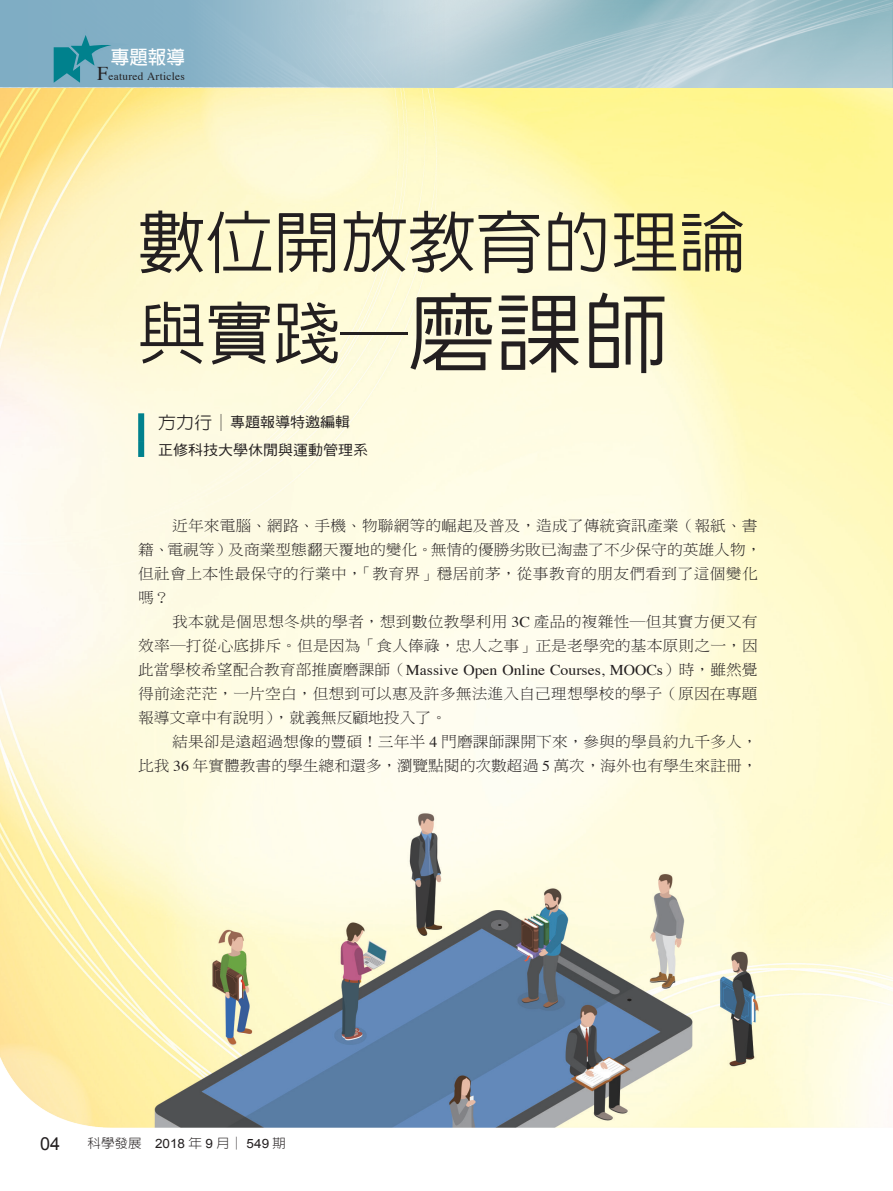
<style>
.page{position:relative;width:893px;height:1191px;background:#fff}
.page>*{position:absolute;margin:0;border:0;box-sizing:border-box;transform-origin:0 0}
.標題{font:500 67.5px/90.8px "AR New Hei B5";color:#231f20}
.頁枚-左上-中文{font:700 18.6px "AR New Hei B5";color:#fff}
.t1{font:18px "Arial";color:#231f20}
.內文{font:15px/24px "DF Ming Std W3";letter-spacing:.005em;color:#231f20;scale:1.05 1}
.作者{font:14.25px "DF Hei Std W5";color:#231f20;scale:1.05 1}
.t2{font:300 12.9px "AR New Hei B5";color:#231f20;scale:1.05 1}
.頁枚-左上-英文{font:11.25px "Times";letter-spacing:.025em;color:#231f20}
.s1{font-size:19.5px}
.s2{font-size:87px}
.s3{font-family:"AR New Hei B5";font-weight:500;font-size:17.1px}
.s4{font-family:"Times"}
.s5{font-family:"Arial";font-weight:400}
</style>
<div class="page">
<img style="left:0;top:87px;width:893px;height:1040px">
<div style="left:138px;top:413px;width:6px;height:29px;background:#00818d"></div>
<div style="left:138px;top:442px;width:6px;height:15px;background:#00818d"></div>
<svg style="left:591px;top:0;width:301px;height:87px;background:#a9c6cf"></svg>
<img style="left:892px;top:0;width:1px;height:87px">
<svg style="left:0;top:0;width:591px;height:87px;background:#a1c1d0"></svg>
<svg style="left:54px;top:25px;width:84px;height:58px;background:#65a4b8"></svg>
<p class="頁枚-左上-中文" style="left:111px;top:48px;width:76px">專題報導</p>
<p class="頁枚-左上-英文" style="left:97px;top:66px;width:89px"><span class="s1">F</span>eatured Articles</p>
<p class="標題" style="left:138px;top:197px;width:609px">數位開放教育的理論與實踐─<span class="s2">磨課師</span></p>
<p class="作者" style="left:158px;top:414px;width:184px"><span class="s3">方力行│</span>專題報導特邀編輯</p>
<p class="作者" style="left:158px;top:442px;width:201px">正修科技大學休閒與運動管理系</p>
<p class="內文" style="left:138px;top:513px;width:595px;text-indent:34px">近年來電腦、網路、手機、物聯網等的崛起及普及，造成了傳統資訊產業（報紙、書籍、電視等）及商業型態翻天覆地的變化。無情的優勝劣敗已淘盡了不少保守的英雄人物，但社會上本性最保守的行業中，「教育界」穩居前茅，從事教育的朋友們看到了這個變化嗎？</p>
<p class="內文" style="left:138px;top:609px;width:592px;text-align:justify;text-indent:34px">我本就是個思想冬烘的學者，想到數位教學利用 <span class="s4">3C</span> 產品的複雜性─但其實方便又有效率─打從心底排斥。但是因為「食人俸祿，忠人之事」正是老學究的基本原則之一，因此當學校希望配合教育部推廣磨課師（<span class="s4">Massive Open Online Courses, MOOCs</span>）時，雖然覺得前途茫茫，一片空白，但想到可以惠及許多無法進入自己理想學校的學子（原因在專題報導文章中有說明），就義無反顧地投入了。</p>
<p class="內文" style="left:138px;top:729px;width:591px;text-align:right">結果卻是遠超過想像的豐碩！三年半 <span class="s4">4</span> 門磨課師課開下來，參與的學員約九千多人，<br>比我 <span class="s4">36</span> 年實體教書的學生總和還多，瀏覽點閱的次數超過 <span class="s4">5</span> 萬次，海外也有學生來註冊，</p>
<p class="t1" style="left:40px;top:1131px;width:22px">04</p>
<p class="t2" style="left:88px;top:1136px;width:190px">科學發展 <span class="s5">2018</span> 年 <span class="s5">9</span> 月│ <span class="s5">549</span> 期</p>
</div>
